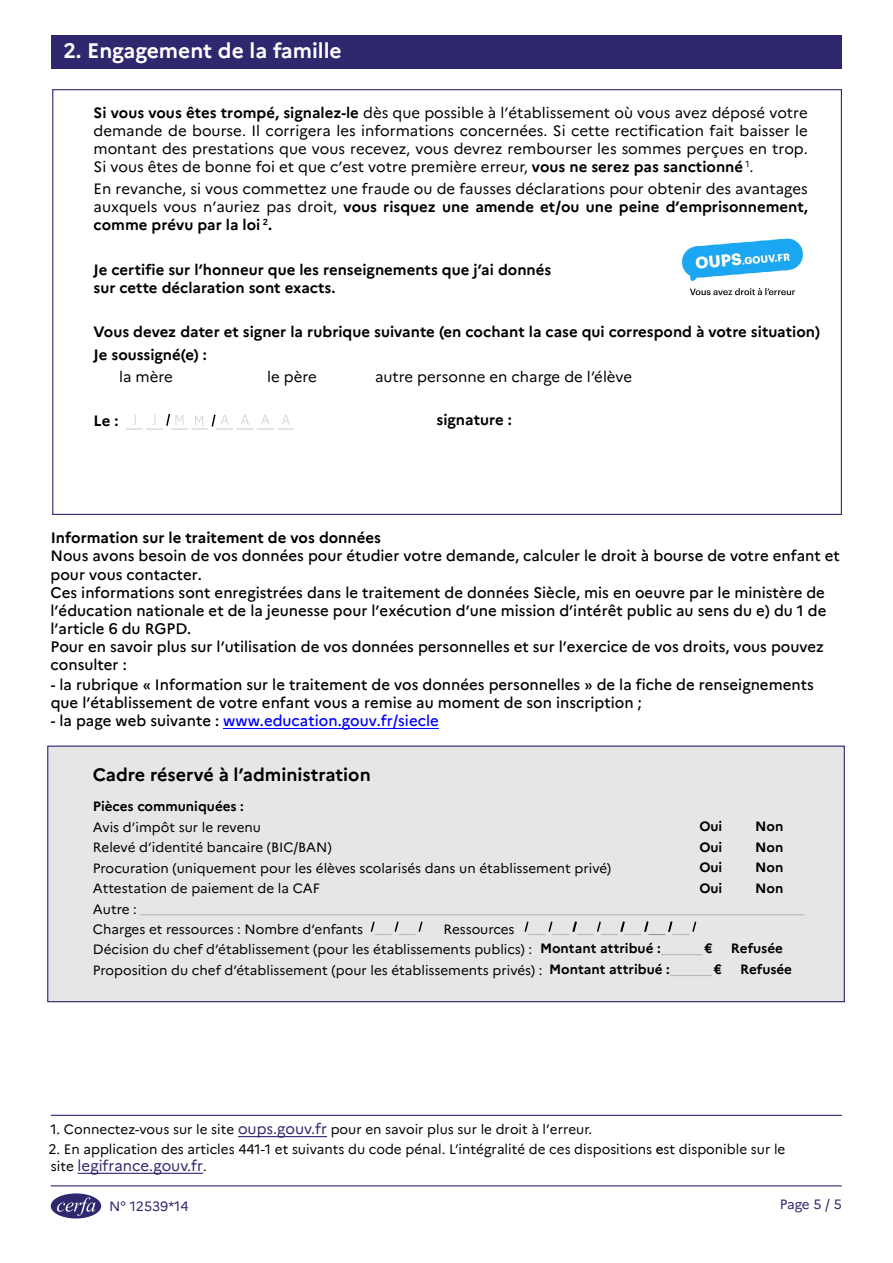
<style>
.page{position:relative;width:893px;height:1263px;background:#fff}
.page>*{position:absolute;margin:0;border:0;box-sizing:border-box;transform-origin:0 0}
.t1{font:700 21px "Marianne";color:#fff}
.t2{font:700 18px "Marianne";color:#000}
.t3{font:500 15px/18.1px "Marianne";color:#000}
.t4{font:15px/18px "Marianne";color:#000;text-align:justify}
.t5{font:700 15px/18px "Marianne";color:#000}
.t6{font:500 15px "Marianne";color:#00f}
.t7{font:700 15px "Marianne";color:#000}
.t8{font:15px "Marianne";color:#2f286e}
.t9{font:13.5px/20.4px "Marianne";color:#000}
.t10{font:700 13.5px "Marianne";color:#000}
.t11{font:13.5px "Marianne";color:#2f286e}
.s1{font-weight:700}
.s2{color:#000}
.s3{font-style:inherit}
.s4{font-size:15px;color:#2f286e}
.s5{font-weight:500}
.s6{font-size:13.5px;color:#000}
</style>
<div class="page">
<svg style="left:50px;top:1193px;width:51px;height:25px"></svg>
<hr style="left:51px;top:1185px;width:791px;height:1px;background:#2f286e">
<hr style="left:78px;top:1173px;width:125px;height:1px;background:#2f286e">
<hr style="left:238px;top:1136px;width:89px;height:1px;background:#2f286e">
<hr style="left:51px;top:1115px;width:791px;height:1px;background:#2f286e">
<div style="left:51px;top:35px;width:790px;height:34px;background:#2f286e"></div>
<img style="left:681px;top:238px;width:123px;height:58px">
<svg style="left:126px;top:413px;width:168px;height:17px"></svg>
<hr style="left:223px;top:728px;width:216px;height:1px;background:#00f">
<div style="left:51px;top:749px;width:790px;height:249px;background:#e6e6e6"></div>
<hr style="left:140px;top:914px;width:665px;height:1px;background:#000">
<svg style="left:370px;top:921px;width:53px;height:14px"></svg>
<svg style="left:524px;top:921px;width:173px;height:14px"></svg>
<hr style="left:661px;top:954px;width:42px;height:1px;background:#000">
<hr style="left:670px;top:975px;width:42px;height:1px;background:#000">
<div style="left:47px;top:746px;width:798px;height:256px;border:1px solid #2f286e"></div>
<h1 class="t1" style="left:63px;top:38px;width:280px">2. Engagement de la famille</h1>
<p class="t4" style="left:94px;top:104px;width:716px"><span class="s1">Si vous vous êtes trompé, signalez-le</span> dès que possible à l’établissement où vous avez déposé votre demande de bourse. Il corrigera les informations concernées. Si cette rectification fait baisser le montant des prestations que vous recevez, vous devrez rembourser les sommes perçues en trop.<br>Si vous êtes de bonne foi et que c’est votre première erreur, <span class="s1">vous ne serez pas sanctionné</span> <sup>1</sup>.</p>
<p class="t4" style="left:94px;top:180px;width:716px">En revanche, si vous commettez une fraude ou de fausses déclarations pour obtenir des avantages auxquels vous n’auriez pas droit, <span class="s1">vous risquez une amende et/ou une peine d’emprisonnement, comme prévu par la loi</span> <sup>2</sup><span class="s1">.</span></p>
<p class="t5" style="left:94px;top:260px;width:459px">Je certifie sur l’honneur que les renseignements que j’ai donnés sur cette déclaration sont exacts.</p>
<p class="t5" style="left:94px;top:321px;width:728px;line-height:22.2px">Vous devez dater et signer la rubrique suivante (en cochant la case qui correspond à votre situation)<br>Je soussigné(e) :</p>
<p class="t4" style="left:119px;top:367px;width:55px">la mère</p>
<p class="t4" style="left:267px;top:367px;width:51px">le père</p>
<p class="t4" style="left:375px;top:367px;width:259px">autre personne en charge de l’élève</p>
<p class="t5" style="left:94px;top:412px;width:26px">Le :</p>
<p class="t5" style="left:437px;top:411px;width:77px">signature :</p>
<p class="t7" style="left:51px;top:526px;width:332px">Information sur le traitement de vos données</p>
<p class="t3" style="left:51px;top:546px;width:791px">Nous avons besoin de vos données pour étudier votre demande, calculer le droit à bourse de votre enfant et pour vous contacter.<br>Ces informations sont enregistrées dans le traitement de données Siècle, mis en oeuvre par le ministère de l’éducation nationale et de la jeunesse pour l’exécution d’une mission d’intérêt public au sens du e) du 1 de l’article 6 du RGPD.<br>Pour en savoir plus sur l’utilisation de vos données personnelles et sur l’exercice de vos droits, vous pouvez consulter :</p>
<p class="t3" style="left:51px;top:674px;width:764px">- la rubrique « Information sur le traitement de vos données personnelles » de la fiche de renseignements que l’établissement de votre enfant vous a remise au moment de son inscription ;</p>
<p class="t6" style="left:51px;top:709px;width:390px"><span class="s2">- la page web suivante :</span> www.education.gouv.fr/siecle</p>
<p class="t2" style="left:93px;top:763px;width:280px">Cadre réservé à l’administration</p>
<p class="t10" style="left:93px;top:798px;width:153px">Pièces communiquées :</p>
<p class="t9" style="left:93px;top:817px;width:520px">Avis d’impôt sur le revenu<br>Relevé d’identité bancaire (BIC/BAN)<br>Procuration (uniquement pour les élèves scolarisés dans un établissement privé)<br>Attestation de paiement de la CAF<br>Autre :<br>Charges et ressources : Nombre d’enfants</p>
<p class="t10" style="left:699px;top:818px;width:25px">Oui</p>
<p class="t10" style="left:755px;top:818px;width:30px">Non</p>
<p class="t10" style="left:699px;top:839px;width:25px">Oui</p>
<p class="t10" style="left:755px;top:839px;width:30px">Non</p>
<p class="t10" style="left:699px;top:859px;width:25px">Oui</p>
<p class="t10" style="left:755px;top:859px;width:30px">Non</p>
<p class="t10" style="left:699px;top:880px;width:25px">Oui</p>
<p class="t10" style="left:755px;top:880px;width:30px">Non</p>
<p class="t9" style="left:93px;top:919px;width:451px;text-indent:351px">Ressources<br>Décision du chef d’établissement (pour les établissements publics) :<br>Proposition du chef d’établissement (pour les établissements privés) :</p>
<p class="t10" style="left:540px;top:940px;width:122px">Montant attribué :</p>
<p class="t10" style="left:704px;top:940px;width:10px">€</p>
<p class="t10" style="left:731px;top:940px;width:54px">Refusée</p>
<p class="t10" style="left:549px;top:961px;width:122px">Montant attribué :</p>
<p class="t10" style="left:714px;top:961px;width:10px">€</p>
<p class="t10" style="left:740px;top:961px;width:54px">Refusée</p>
<p class="t9" style="left:50px;top:1119px;width:543px"><span class="s3">1.</span> Connectez-vous sur le site <span class="s4">oups.gouv.fr</span> pour en savoir plus sur le droit à l’erreur.</p>
<p class="t9" style="left:49px;top:1138px;width:738px"><span class="s3">2.</span> En application des articles 441-1 et suivants du code pénal. L’intégralité de ces dispositions <span class="s5">e</span>st disponible sur le</p>
<p class="t8" style="left:51px;top:1154px;width:157px"><span class="s6">site</span> legifrance.gouv.fr<span class="s6">.</span></p>
<p class="t11" style="left:109px;top:1198px;width:81px">N° 12539*1<span class="s3">4</span></p>
<p class="t11" style="left:780px;top:1196px;width:64px">Page 5 / 5</p>
</div>
